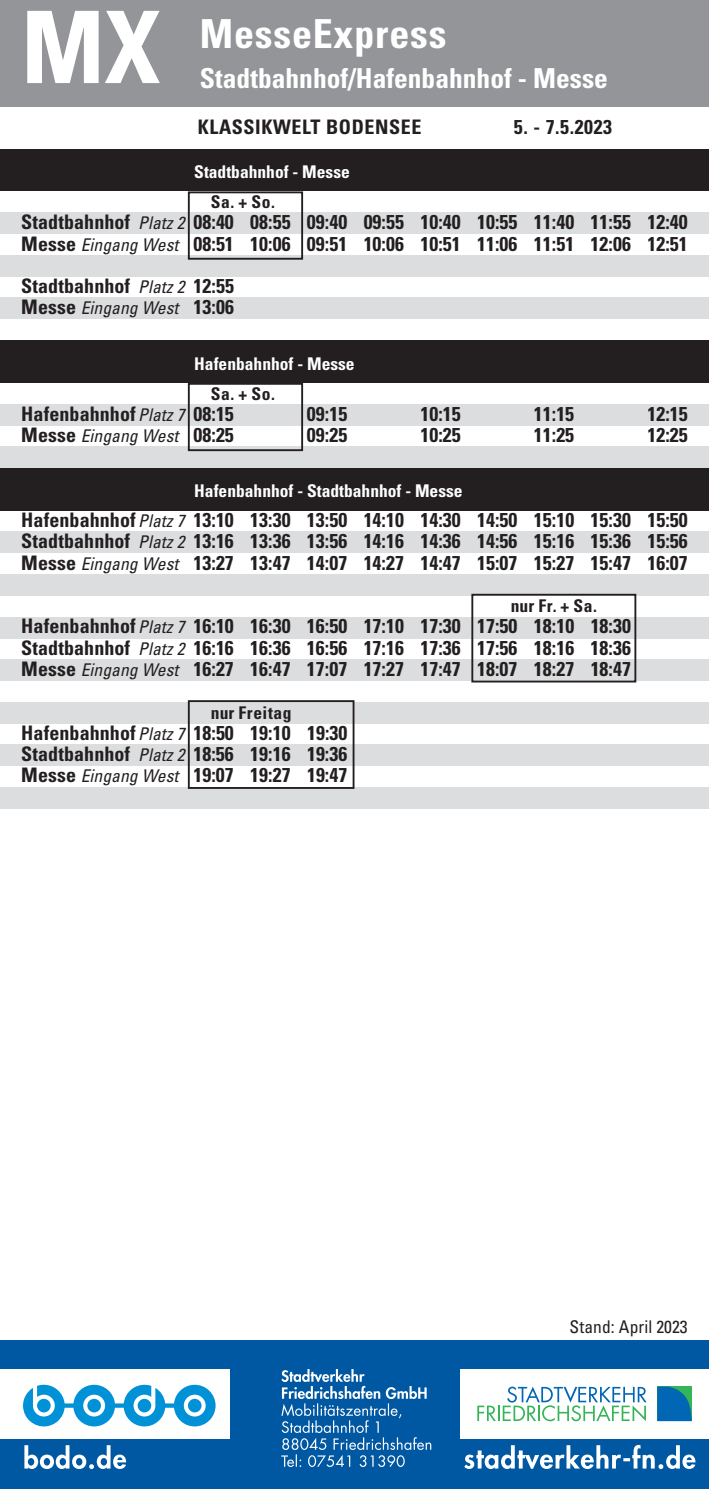
<style>
.page{position:relative;width:709px;height:1489px;background:#fff}
.page>*{position:absolute;margin:0;border:0;box-sizing:border-box;transform-origin:0 0}
.t1{font:700 condensed 100px "Univers LT Std";color:#fff}
.t2{font:700 condensed 40px "Univers LT Std";letter-spacing:.02em;color:#fff}
.t3{font:700 condensed 27.5px "Univers LT Std";color:#fff}
.t4{font:700 condensed 20px/21.2px "Univers LT Std";letter-spacing:.005em;color:#231f20;text-align:justify}
.t5{font:700 condensed 20px "Univers LT Std";letter-spacing:.03em;color:#231f20}
.t6{font:700 condensed 17.5px/18.8px "Univers LT Std";color:#fff}
.t7{font:italic condensed 17.5px "Univers LT Std";letter-spacing:.005em;color:#231f20}
.t8{font:700 condensed 17.5px "Univers LT Std";letter-spacing:.035em;color:#231f20}
.t9{font:condensed 17.5px "Univers LT Std";letter-spacing:.005em;color:#231f20}
.s1{font-weight:400;font-style:italic;font-size:17.5px}
.s2{font-weight:700;font-style:normal;font-size:20px}
</style>
<div class="page">
<div style="left:0;top:446px;width:709px;height:22px;background:#dcdddf"></div>
<div style="left:0;top:659px;width:709px;height:21px;background:#dcdddf"></div>
<div style="left:0;top:702px;width:709px;height:21px;background:#dcdddf"></div>
<div style="left:0;top:744px;width:709px;height:21px;background:#dcdddf"></div>
<div style="left:0;top:787px;width:709px;height:21px;background:#dcdddf"></div>
<div style="left:0;top:0;width:709px;height:106px;background:#939598"></div>
<div style="left:0;top:149px;width:709px;height:42px;background:#231f20"></div>
<div style="left:0;top:340px;width:709px;height:43px;background:#231f20"></div>
<div style="left:0;top:468px;width:709px;height:42px;background:#231f20"></div>
<div style="left:0;top:213px;width:709px;height:21px;background:#dcdddf"></div>
<div style="left:0;top:255px;width:709px;height:21px;background:#dcdddf"></div>
<div style="left:0;top:574px;width:709px;height:21px;background:#dcdddf"></div>
<div style="left:0;top:404px;width:709px;height:21px;background:#dcdddf"></div>
<div style="left:0;top:531px;width:709px;height:22px;background:#dcdddf"></div>
<div style="left:0;top:617px;width:709px;height:21px;background:#dcdddf"></div>
<div style="left:0;top:298px;width:709px;height:21px;background:#dcdddf"></div>
<div style="left:188px;top:700px;width:166px;height:88px;border:2px solid #231f20"></div>
<div style="left:188px;top:191px;width:115px;height:69px;border:2px solid #231f20"></div>
<div style="left:188px;top:383px;width:115px;height:68px;border:2px solid #231f20"></div>
<div style="left:471px;top:593px;width:165px;height:89px;border:2px solid #231f20"></div>
<div style="left:0;top:1339px;width:709px;height:149px;background:#0158a2"></div>
<div style="left:460px;top:1369px;width:249px;height:69px;background:#fff"></div>
<div style="left:0;top:1369px;width:230px;height:69px;background:#fff"></div>
<svg style="left:23px;top:1369px;width:672px;height:99px"></svg>
<h1 class="t1" style="left:21px;top:-14px;width:140px">MX</h1>
<h2 class="t2" style="left:200px;top:9px;width:248px">MesseExpress</h2>
<h3 class="t3" style="left:200px;top:61px;width:409px">Stadtbahnhof/Hafenbahnhof - Messe</h3>
<p class="t5" style="left:198px;top:114px;width:225px">KLASSIKWELT BODENSEE</p>
<p class="t4" style="left:514px;top:116px;width:100px">5. - 7.5.2023</p>
<p class="t6" style="left:236px;top:151px;width:37px">erste<br>Fahrt</p>
<p class="t6" style="left:194px;top:162px;width:157px">Stadtbahnhof - Messe</p>
<p class="t8" style="left:211px;top:191px;width:65px">Sa. + So.</p>
<p class="t4" style="left:21px;top:211px;width:668px">Stadtbahnhof <span class="s1">Platz 2</span> 08:40 08:55 09:40 09:55 10:40 10:55 11:40 11:55 12:40<br>Messe <span class="s1">Eingang West</span> 08:51 10:06 09:51 10:06 10:51 11:06 11:51 12:06 12:51</p>
<p class="t4" style="left:21px;top:275px;width:214px">Stadtbahnhof <span class="s1">Platz 2</span> 12:55</p>
<p class="t7" style="left:21px;top:297px;width:214px"><span class="s2">Messe</span> Eingang West <span class="s2">13:06</span></p>
<p class="t6" style="left:194px;top:354px;width:162px">Hafenbahnhof - Messe</p>
<p class="t8" style="left:211px;top:382px;width:65px">Sa. + So.</p>
<p class="t4" style="left:21px;top:403px;width:214px">Hafenbahnhof <span class="s1">Platz 7</span> 08:15</p>
<p class="t4" style="left:307px;top:403px;width:42px">09:15</p>
<p class="t4" style="left:420px;top:403px;width:42px">10:15</p>
<p class="t4" style="left:534px;top:403px;width:42px">11:15</p>
<p class="t4" style="left:647px;top:403px;width:42px">12:15</p>
<p class="t7" style="left:21px;top:424px;width:214px"><span class="s2">Messe</span> Eingang West <span class="s2">08:25</span></p>
<p class="t4" style="left:307px;top:424px;width:42px">09:25</p>
<p class="t4" style="left:420px;top:424px;width:42px">10:25</p>
<p class="t4" style="left:534px;top:424px;width:42px">11:25</p>
<p class="t4" style="left:647px;top:424px;width:42px">12:25</p>
<p class="t6" style="left:194px;top:481px;width:270px">Hafenbahnhof - Stadtbahnhof - Messe</p>
<p class="t4" style="left:21px;top:509px;width:668px">Hafenbahnhof <span class="s1">Platz 7</span> 13:10 13:30 13:50 14:10 14:30 14:50 15:10 15:30 15:50<br>Stadtbahnhof <span class="s1">Platz 2</span> 13:16 13:36 13:56 14:16 14:36 14:56 15:16 15:36 15:56<br>Messe <span class="s1">Eingang West</span> 13:27 13:47 14:07 14:27 14:47 15:07 15:27 15:47 16:07</p>
<p class="t8" style="left:511px;top:595px;width:88px">nur Fr. + Sa.</p>
<p class="t4" style="left:21px;top:615px;width:611px">Hafenbahnhof <span class="s1">Platz 7</span> 16:10 16:30 16:50 17:10 17:30 17:50 18:10 18:30<br>Stadtbahnhof <span class="s1">Platz 2</span> 16:16 16:36 16:56 17:16 17:36 17:56 18:16 18:36<br>Messe <span class="s1">Eingang West</span> 16:27 16:47 17:07 17:27 17:47 18:07 18:27 18:47</p>
<p class="t8" style="left:211px;top:701px;width:82px">nur Freitag</p>
<p class="t4" style="left:21px;top:722px;width:328px">Hafenbahnhof <span class="s1">Platz 7</span> 18:50 19:10 19:30<br>Stadtbahnhof <span class="s1">Platz 2</span> 18:56 19:16 19:36<br>Messe <span class="s1">Eingang West</span> 19:07 19:27 19:47</p>
<p class="t9" style="left:569px;top:1315px;width:120px">Stand: April 2023</p>
</div>
